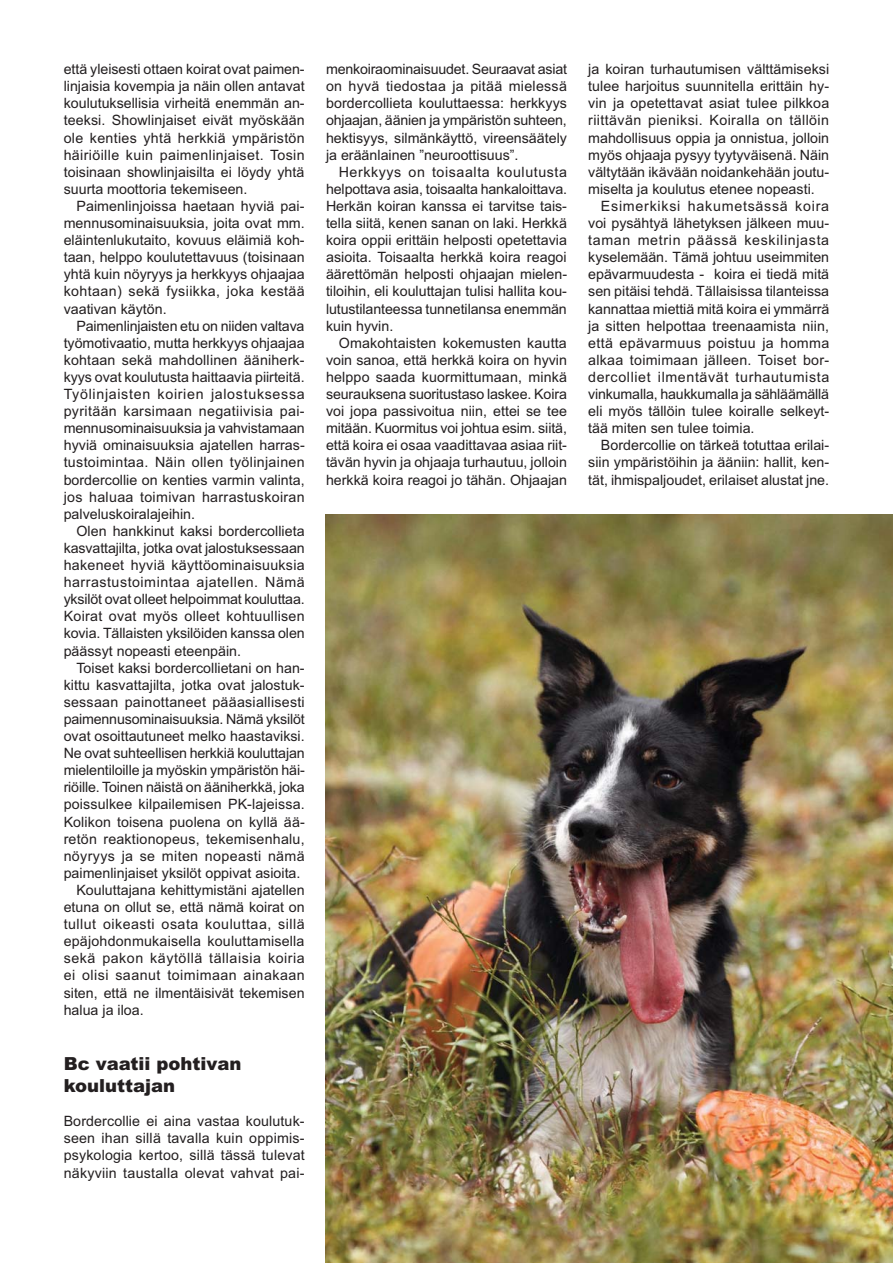
<style>
.page{position:relative;width:893px;height:1263px;background:#fff}
.page>*{position:absolute;margin:0;border:0;box-sizing:border-box;transform-origin:0 0}
.t1{font:900 18px/21.6px "Arial";color:#231f20}
.t2{font:14.25px/17.1px "Arial";color:#231f20;text-align:justify}
.t3{font:14.25px "Arial";letter-spacing:.035em;color:#231f20}
.t4{font:14.25px "Arial";letter-spacing:.02em;color:#231f20}
.t5{font:14.25px "Arial";letter-spacing:.025em;color:#231f20}
</style>
<div class="page">
<img style="left:326px;top:515px;width:567px;height:748px">
<p class="t2" style="left:64px;top:62px;width:243px">että yleisesti ottaen koirat ovat paimen&shy;linjaisia kovempia ja näin ollen antavat koulutuksellisia virheitä enemmän an&shy;teeksi. Showlinjaiset eivät myöskään ole kenties yhtä herkkiä ympäristön häiriöille kuin paimenlinjaiset. Tosin toisinaan showlinjaisilta ei löydy yhtä suurta moottoria tekemiseen.</p>
<p class="t2" style="left:64px;top:199px;width:243px;text-indent:13px">Paimenlinjoissa haetaan hyviä pai&shy;mennusominaisuuksia, joita ovat mm. eläintenlukutaito, kovuus eläimiä koh&shy;taan, helppo koulutettavuus (toisinaan yhtä kuin nöyryys ja herkkyys ohjaajaa kohtaan) sekä fysiikka, joka kestää vaativan käytön.</p>
<p class="t2" style="left:64px;top:319px;width:243px;text-indent:13px">Paimenlinjaisten etu on niiden valtava työmotivaatio, mutta herkkyys ohjaajaa kohtaan sekä mahdollinen ääniherk&shy;kyys ovat koulutusta haittaavia piirteitä.<br>Työlinjaisten koirien jalostuksessa pyritään karsimaan negatiivisia pai&shy;mennusominaisuuksia ja vahvistamaan hyviä ominaisuuksia ajatellen harras&shy;tustoimintaa. Näin ollen työlinjainen bordercollie on kenties varmin valinta, jos haluaa toimivan harrastuskoiran palveluskoiralajeihin.</p>
<p class="t2" style="left:64px;top:524px;width:243px;text-indent:13px">Olen hankkinut kaksi bordercollieta kasvattajilta, jotka ovat jalostuksessaan hakeneet hyviä käyttöominaisuuksia harrastustoimintaa ajatellen. Nämä yksilöt ovat olleet helpoimmat kouluttaa.<br>Koirat ovat myös olleet kohtuullisen kovia. Tällaisten yksilöiden kanssa olen päässyt nopeasti eteenpäin.</p>
<p class="t2" style="left:76px;top:661px;width:230px">Toiset kaksi bordercollietani on han-</p>
<p class="t2" style="left:64px;top:678px;width:242px">kittu kasvattajilta, jotka ovat jalostuk-</p>
<p class="t4" style="left:64px;top:697px;width:243px">sessaan painottaneet pääasiallisesti</p>
<p class="t2" style="left:64px;top:712px;width:242px">paimennusominaisuuksia. Nämä yksilöt</p>
<p class="t2" style="left:64px;top:729px;width:242px">ovat osoittautuneet melko haastaviksi.</p>
<p class="t2" style="left:64px;top:746px;width:242px">Ne ovat suhteellisen herkkiä kouluttajan</p>
<p class="t2" style="left:64px;top:763px;width:243px">mielentiloille ja myöskin ympäristön häi-</p>
<p class="t2" style="left:64px;top:780px;width:242px">riöille. Toinen näistä on ääniherkkä, joka</p>
<p class="t2" style="left:64px;top:797px;width:243px">poissulkee kilpailemisen PK-lajeissa.</p>
<p class="t2" style="left:64px;top:814px;width:243px">Kolikon toisena puolena on kyllä ää-</p>
<p class="t2" style="left:64px;top:832px;width:242px">retön reaktionopeus, tekemisenhalu,</p>
<p class="t5" style="left:64px;top:851px;width:243px">nöyryys ja se miten nopeasti nämä</p>
<p class="t2" style="left:64px;top:866px;width:238px">paimenlinjaiset yksilöt oppivat asioita.</p>
<p class="t2" style="left:76px;top:883px;width:230px">Kouluttajana kehittymistäni ajatellen</p>
<p class="t2" style="left:64px;top:900px;width:242px">etuna on ollut se, että nämä koirat on</p>
<p class="t3" style="left:64px;top:919px;width:242px">tullut oikeasti osata kouluttaa, sillä</p>
<p class="t2" style="left:64px;top:934px;width:242px">epäjohdonmukaisella kouluttamisella</p>
<p class="t3" style="left:64px;top:953px;width:242px">sekä pakon käytöllä tällaisia koiria</p>
<p class="t3" style="left:64px;top:970px;width:242px">ei olisi saanut toimimaan ainakaan</p>
<p class="t2" style="left:64px;top:985px;width:242px">siten, että ne ilmentäisivät tekemisen</p>
<p class="t2" style="left:64px;top:1003px;width:81px">halua ja iloa.</p>
<p class="t1" style="left:64px;top:1055px;width:179px">Bc vaatii pohtivan kouluttajan</p>
<p class="t2" style="left:64px;top:1114px;width:243px">Bordercollie ei aina vastaa koulutuk&shy;seen ihan sillä tavalla kuin oppimis&shy;psykologia kertoo, sillä tässä tulevat näkyviin taustalla olevat vahvat pai-</p>
<p class="t2" style="left:326px;top:62px;width:243px">menkoiraominaisuudet. Seuraavat asiat on hyvä tiedostaa ja pitää mielessä bordercollieta kouluttaessa: herkkyys ohjaajan, äänien ja ympäristön suhteen, hektisyys, silmänkäyttö, vireensäätely ja eräänlainen ”neuroottisuus”.</p>
<p class="t2" style="left:326px;top:165px;width:243px;text-indent:13px">Herkkyys on toisaalta koulutusta helpottava asia, toisaalta hankaloittava.<br>Herkän koiran kanssa ei tarvitse tais&shy;tella siitä, kenen sanan on laki. Herkkä koira oppii erittäin helposti opetettavia asioita. Toisaalta herkkä koira reagoi äärettömän helposti ohjaajan mielen&shy;tiloihin, eli kouluttajan tulisi hallita kou&shy;lutustilanteessa tunnetilansa enemmän kuin hyvin.</p>
<p class="t2" style="left:326px;top:336px;width:243px;text-indent:13px">Omakohtaisten kokemusten kautta voin sanoa, että herkkä koira on hyvin helppo saada kuormittumaan, minkä seurauksena suoritustaso laskee. Koira voi jopa passivoitua niin, ettei se tee mitään. Kuormitus voi johtua esim. siitä, että koira ei osaa vaadittavaa asiaa riit&shy;tävän hyvin ja ohjaaja turhautuu, jolloin herkkä koira reagoi jo tähän. Ohjaajan</p>
<p class="t2" style="left:588px;top:62px;width:243px">ja koiran turhautumisen välttämiseksi tulee harjoitus suunnitella erittäin hy&shy;vin ja opetettavat asiat tulee pilkkoa riittävän pieniksi. Koiralla on tällöin mahdollisuus oppia ja onnistua, jolloin myös ohjaaja pysyy tyytyväisenä. Näin vältytään ikävään noidankehään joutu&shy;miselta ja koulutus etenee nopeasti.</p>
<p class="t2" style="left:588px;top:199px;width:243px;text-indent:13px">Esimerkiksi hakumetsässä koira voi pysähtyä lähetyksen jälkeen muu&shy;taman metrin päässä keskilinjasta kyselemään. Tämä johtuu useimmiten epävarmuudesta - koira ei tiedä mitä sen pitäisi tehdä. Tällaisissa tilanteissa kannattaa miettiä mitä koira ei ymmärrä ja sitten helpottaa treenaamista niin, että epävarmuus poistuu ja homma alkaa toimimaan jälleen. Toiset bor&shy;dercolliet ilmentävät turhautumista vinkumalla, haukkumalla ja sähläämällä eli myös tällöin tulee koiralle selkeyt&shy;tää miten sen tulee toimia.</p>
<p class="t2" style="left:588px;top:438px;width:242px;text-indent:13px">Bordercollie on tärkeä totuttaa erilai&shy;siin ympäristöihin ja ääniin: hallit, ken&shy;tät, ihmispaljoudet, erilaiset alustat jne.</p>
</div>
